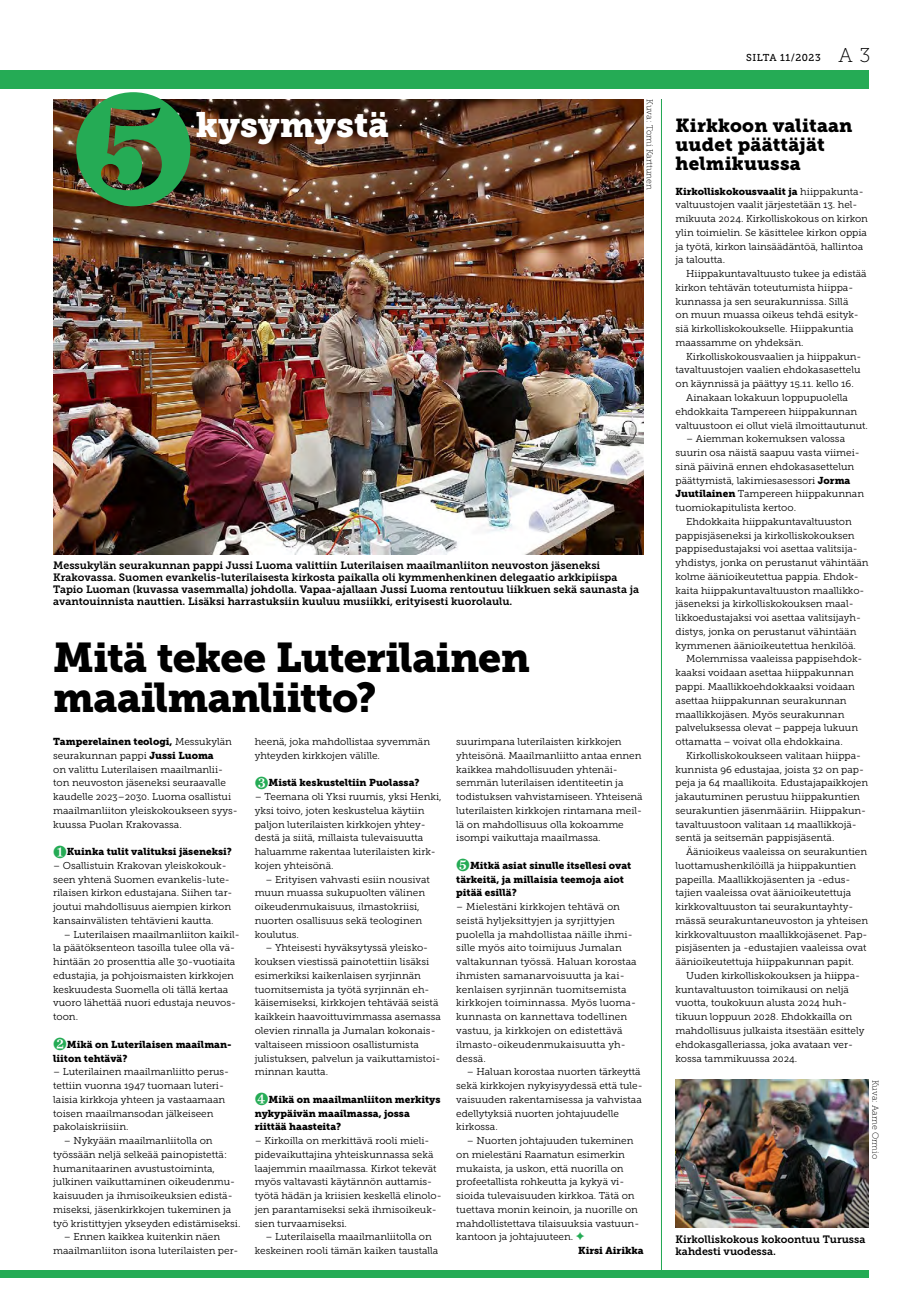
<style>
.page{position:relative;width:922px;height:1312px;background:#fff}
.page>*{position:absolute;margin:0;border:0;box-sizing:border-box;transform-origin:0 0}
.t1{font:41.25px/40px "Museo Slab 900";letter-spacing:-.02em;color:#000}
.t2{font:35px "Museo Slab 900";color:#fff}
.t3{font:18.75px/18.8px "Museo Slab 900";letter-spacing:.01em;color:#000}
.t4{font:10.62px/11.9px "Museo Slab 700";color:#000}
.t5{font:10px/13.8px "Museo Slab 300";color:#000}
.t6{font:10px/13.8px "Museo Slab 900";color:#000}
.t7{font:10px "Museo Slab 500";letter-spacing:.05em;color:#000}
.t8{font:8.75px "Museo Slab 100";color:#000}
.s1{font-family:"Museo Slab 300"}
.s2{font-family:"Museo Slab 900"}
.s3{color:#25ab55}
.s4{font-family:"Museo Slab 100";font-size:20px}
</style>
<div class="page">
<img style="left:53px;top:99px;width:590px;height:455px">
<div style="left:0;top:70px;width:868px;height:19px;background:#25ab55"></div>
<img style="left:76px;top:92px;width:114px;height:114px">
<div style="left:0;top:1269px;width:868px;height:7px;background:#25ab55"></div>
<hr style="left:661px;top:99px;width:1px;height:1170px;background:#25ab55">
<img style="left:675px;top:1079px;width:193px;height:147px">
<h2 class="t2" style="left:196px;top:104px;width:194px">kysymystä</h2>
<p class="t8" style="left:654px;top:99px;width:92px;rotate:90deg">Kuva: Tomi Karttunen</p>
<p class="t4" style="left:53px;top:559px;width:587px">Messukylän seurakunnan pappi Jussi Luoma valittiin Luterilaisen maailmanliiton neuvoston jäseneksi Krakovassa. Suomen evankelis-luterilaisesta kirkosta paikalla oli kymmenhenkinen delegaatio arkkipiispa Tapio Luoman (kuvassa vasemmalla) johdolla. Vapaa-ajallaan Jussi Luoma rentoutuu liikkuen sekä saunasta ja avantouinnista nauttien. Lisäksi harrastuksiin kuuluu musiikki, erityisesti kuorolaulu.</p>
<h1 class="t1" style="left:53px;top:638px;width:478px">Mitä tekee Luterilainen maailmanliitto?</h1>
<p class="t6" style="left:53px;top:734px;width:180px">Tamperelainen teologi, <span class="s1">Messukylän</span></p>
<p class="t5" style="left:53px;top:748px;width:186px">seurakunnan pappi <span class="s2">Jussi Luoma<br></span>on valittu Luterilaisen maailmanlii&shy;ton neuvoston jäseneksi seuraavalle kaudelle 2023–2030. Luoma osallistui maailmanliiton yleiskokoukseen syys&shy;kuussa Puolan Krakovassa.</p>
<p class="t6" style="left:53px;top:844px;width:180px"><span class="s3">❶</span>Kuinka tulit valituksi jäseneksi?</p>
<p class="t5" style="left:53px;top:858px;width:181px">– Osallistuin Krakovan yleiskokouk&shy;seen yhtenä Suomen evankelis-lute&shy;rilaisen kirkon edustajana. Siihen tar&shy;joutui mahdollisuus aiempien kirkon kansainvälisten tehtävieni kautta.</p>
<p class="t5" style="left:53px;top:927px;width:188px;text-indent:11px">– Luterilaisen maailmanliiton kaikil&shy;la päätöksenteon tasoilla tulee olla vä&shy;hintään 20 prosenttia alle 30-vuotiaita edustajia, ja pohjoismaisten kirkkojen keskuudesta Suomella oli tällä kertaa vuoro lähettää nuori edustaja neuvos&shy;toon.</p>
<p class="t6" style="left:53px;top:1037px;width:180px"><span class="s3">❷</span>Mikä on Luterilaisen maailman&shy;liiton tehtävä?</p>
<p class="t5" style="left:53px;top:1064px;width:177px">– Luterilainen maailmanliitto perus&shy;tettiin vuonna 1947 tuomaan luteri&shy;laisia kirkkoja yhteen ja vastaamaan toisen maailmansodan jälkeiseen pakolaiskriisiin.</p>
<p class="t5" style="left:53px;top:1133px;width:189px;text-indent:11px">– Nykyään maailmanliitolla on työssään neljä selkeää painopistettä: humanitaarinen avustustoiminta, julkinen vaikuttaminen oikeudenmu&shy;kaisuuden ja ihmisoikeuksien edistä&shy;miseksi, jäsenkirkkojen tukeminen ja työ kristittyjen ykseyden edistämiseksi.</p>
<p class="t5" style="left:53px;top:1229px;width:187px;text-indent:11px">– Ennen kaikkea kuitenkin näen maailmanliiton isona luterilaisten per-</p>
<p class="t5" style="left:255px;top:734px;width:177px">heenä, joka mahdollistaa syvemmän yhteyden kirkkojen välille.</p>
<p class="t6" style="left:255px;top:775px;width:166px"><span class="s3">❸</span>Mistä keskusteltiin Puolassa?</p>
<p class="t5" style="left:255px;top:789px;width:188px">– Teemana oli Yksi ruumis, yksi Henki, yksi toivo, joten keskustelua käytiin paljon luterilaisten kirkkojen yhtey&shy;destä ja siitä, millaista tulevaisuutta haluamme rakentaa luterilaisten kirk&shy;kojen yhteisönä.</p>
<p class="t5" style="left:255px;top:872px;width:177px;text-indent:11px">– Erityisen vahvasti esiin nousivat muun muassa sukupuolten välinen oikeudenmukaisuus, ilmastokriisi, nuorten osallisuus sekä teologinen koulutus.</p>
<p class="t5" style="left:255px;top:940px;width:188px;text-indent:11px">– Yhteisesti hyväksytyssä yleisko&shy;kouksen viestissä painotettiin lisäksi esimerkiksi kaikenlaisen syrjinnän tuomitsemista ja työtä syrjinnän eh&shy;käisemiseksi, kirkkojen tehtävää seistä kaikkein haavoittuvimmassa asemassa olevien rinnalla ja Jumalan kokonais&shy;valtaiseen missioon osallistumista julistuksen, palvelun ja vaikuttamistoi&shy;minnan kautta.</p>
<p class="t6" style="left:255px;top:1092px;width:187px"><span class="s3">❹</span>Mikä on maailmanliiton merkitys nykypäivän maailmassa, jossa riittää haasteita?</p>
<p class="t5" style="left:255px;top:1133px;width:188px">– Kirkoilla on merkittävä rooli mieli&shy;pidevaikuttajina yhteiskunnassa sekä laajemmin maailmassa. Kirkot tekevät myös valtavasti käytännön auttamis&shy;työtä hädän ja kriisien keskellä elinolo&shy;jen parantamiseksi sekä ihmisoikeuk&shy;sien turvaamiseksi.</p>
<p class="t5" style="left:255px;top:1229px;width:185px;text-align:center">– Luterilaisella maailmanliitolla on keskeinen rooli tämän kaiken taustalla</p>
<p class="t5" style="left:456px;top:734px;width:188px">suurimpana luterilaisten kirkkojen yhteisönä. Maailmanliitto antaa ennen kaikkea mahdollisuuden yhtenäi&shy;semmän luterilaisen identiteetin ja todistuksen vahvistamiseen. Yhteisenä luterilaisten kirkkojen rintamana meil&shy;lä on mahdollisuus olla kokoamme isompi vaikuttaja maailmassa.</p>
<p class="t6" style="left:456px;top:858px;width:176px"><span class="s3">❺</span>Mitkä asiat sinulle itsellesi ovat tärkeitä, ja millaisia teemoja aiot pitää esillä?</p>
<p class="t5" style="left:456px;top:899px;width:182px">– Mielestäni kirkkojen tehtävä on seistä hyljeksittyjen ja syrjittyjen puolella ja mahdollistaa näille ihmi&shy;sille myös aito toimijuus Jumalan valtakunnan työssä. Haluan korostaa ihmisten samanarvoisuutta ja kai&shy;kenlaisen syrjinnän tuomitsemista kirkkojen toiminnassa. Myös luoma&shy;kunnasta on kannettava todellinen vastuu, ja kirkkojen on edistettävä ilmasto-oikeudenmukaisuutta yh&shy;dessä.</p>
<p class="t5" style="left:456px;top:1064px;width:188px;text-indent:11px">– Haluan korostaa nuorten tärkeyttä sekä kirkkojen nykyisyydessä että tule&shy;vaisuuden rakentamisessa ja vahvistaa edellytyksiä nuorten johtajuudelle kirkossa.</p>
<p class="t5" style="left:456px;top:1133px;width:184px;text-indent:11px">– Nuorten johtajuuden tukeminen on mielestäni Raamatun esimerkin mukaista, ja uskon, että nuorilla on profeetallista rohkeutta ja kykyä vi&shy;sioida tulevaisuuden kirkkoa. Tätä on tuettava monin keinoin, ja nuorille on mahdollistettava tilaisuuksia vastuun&shy;kantoon ja johtajuuteen. <span class="s3">✦</span></p>
<p class="t6" style="left:578px;top:1243px;width:67px">Kirsi Airikka</p>
<p class="t7" style="left:746px;top:52px;width:126px">SILTA 11/2023 <span class="s4">A 3</span></p>
<h3 class="t3" style="left:675px;top:116px;width:178px">Kirkkoon valitaan uudet päättäjät helmikuussa</h3>
<p class="t6" style="left:675px;top:184px;width:189px">Kirkolliskokousvaalit ja <span class="s1">hiippakunta-</span></p>
<p class="t5" style="left:675px;top:198px;width:194px">valtuustojen vaalit järjestetään 13. hel&shy;mikuuta 2024. Kirkolliskokous on kirkon ylin toimielin. Se käsittelee kirkon oppia ja työtä, kirkon lainsäädäntöä, hallintoa ja taloutta.</p>
<p class="t5" style="left:675px;top:267px;width:193px;text-indent:11px">Hiippakuntavaltuusto tukee ja edistää kirkon tehtävän toteutumista hiippa&shy;kunnassa ja sen seurakunnissa. Sillä<br>on muun muassa oikeus tehdä esityk&shy;siä kirkolliskokoukselle. Hiippakuntia maassamme on yhdeksän.</p>
<p class="t5" style="left:686px;top:349px;width:177px">Kirkolliskokousvaalien ja hiippakun-</p>
<p class="t5" style="left:675px;top:363px;width:187px">tavaltuustojen vaalien ehdokasasettelu</p>
<p class="t5" style="left:675px;top:377px;width:180px">on käynnissä ja päättyy 15.11. kello 16.</p>
<p class="t5" style="left:686px;top:390px;width:163px">Ainakaan lokakuun loppupuolella</p>
<p class="t5" style="left:675px;top:404px;width:183px">ehdokkaita Tampereen hiippakunnan</p>
<p class="t5" style="left:675px;top:418px;width:194px">valtuustoon ei ollut vielä ilmoittautunut.</p>
<p class="t5" style="left:675px;top:432px;width:190px;text-indent:11px">– Aiemman kokemuksen valossa suurin osa näistä saapuu vasta viimei&shy;sinä päivinä ennen ehdokasasettelun päättymistä, lakimiesasessori <span class="s2">Jorma Juutilainen</span> Tampereen hiippakunnan tuomiokapitulista kertoo.</p>
<p class="t5" style="left:675px;top:514px;width:195px;text-indent:11px">Ehdokkaita hiippakuntavaltuuston pappisjäseneksi ja kirkolliskokouksen pappisedustajaksi voi asettaa valitsija&shy;yhdistys, jonka on perustanut vähintään kolme äänioikeutettua pappia. Ehdok&shy;kaita hiippakuntavaltuuston maallikko&shy;jäseneksi ja kirkolliskokouksen maal&shy;likkoedustajaksi voi asettaa valitsijayh&shy;distys, jonka on perustanut vähintään kymmenen äänioikeutettua henkilöä.</p>
<p class="t5" style="left:675px;top:652px;width:188px;text-indent:11px">Molemmissa vaaleissa pappisehdok&shy;kaaksi voidaan asettaa hiippakunnan pappi. Maallikkoehdokkaaksi voidaan asettaa hiippakunnan seurakunnan maallikkojäsen. Myös seurakunnan palveluksessa olevat − pappeja lukuun ottamatta − voivat olla ehdokkaina.</p>
<p class="t5" style="left:675px;top:748px;width:194px;text-indent:11px">Kirkolliskokoukseen valitaan hiippa&shy;kunnista 96 edustajaa, joista 32 on pap&shy;peja ja 64 maallikoita. Edustajapaikkojen jakautuminen perustuu hiippakuntien seurakuntien jäsenmääriin. Hiippakun&shy;tavaltuustoon valitaan 14 maallikkojä&shy;sentä ja seitsemän pappisjäsentä.</p>
<p class="t5" style="left:675px;top:844px;width:194px;text-indent:11px">Äänioikeus vaaleissa on seurakuntien luottamushenkilöillä ja hiippakuntien papeilla. Maallikkojäsenten ja -edus&shy;tajien vaaleissa ovat äänioikeutettuja kirkkovaltuuston tai seurakuntayhty&shy;mässä seurakuntaneuvoston ja yhteisen kirkkovaltuuston maallikkojäsenet. Pap&shy;pisjäsenten ja -edustajien vaaleissa ovat äänioikeutettuja hiippakunnan papit.</p>
<p class="t5" style="left:675px;top:968px;width:190px;text-indent:11px">Uuden kirkolliskokouksen ja hiippa&shy;kuntavaltuuston toimikausi on neljä vuotta, toukokuun alusta 2024 huh&shy;tikuun loppuun 2028. Ehdokkailla on mahdollisuus julkaista itsestään esittely ehdokasgalleriassa, joka avataan ver&shy;kossa tammikuussa 2024.</p>
<p class="t8" style="left:879px;top:1079px;width:81px;rotate:90deg">Kuva: Aarne Ormio</p>
<p class="t4" style="left:675px;top:1233px;width:191px">Kirkolliskokous kokoontuu Turussa kahdesti vuodessa.</p>
</div>
